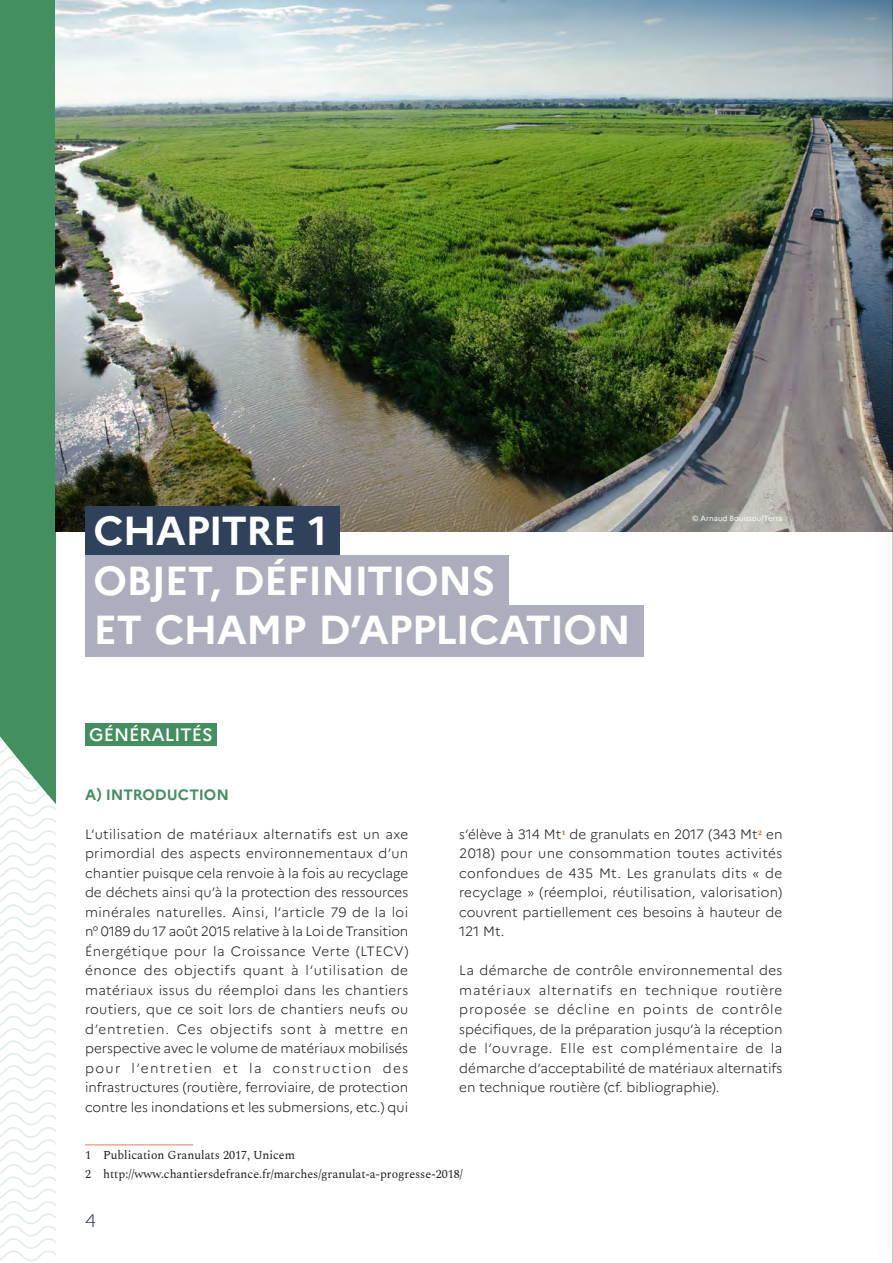
<style>
.page{position:relative;width:893px;height:1263px;background:#fff}
.page>*{position:absolute;margin:0;border:0;box-sizing:border-box;transform-origin:0 0}
.TITRE_SOUS_PARTIE_li{font:700 40.5px "Marianne";letter-spacing:-.02em;color:#fff}
.TITRE_SOUS-PARTIE_li{font:700 40.5px "Marianne";letter-spacing:-.02em;color:#fff}
.INTERTITRE_1_N1{font:500 18px "Marianne";color:#fff}
.t1{font:100 18px "Marianne";color:#30415b}
.t2{font:700 15px "Marianne";color:#438f60}
.TEXTE_courant{font:300 13.5px/19.5px "Marianne";color:#1d1d1b;text-align:justify}
.note_de_bas_de_page{font:12px "Spectral";color:#1d1d1b}
.t3{font:7.5px "Marianne";color:#fff}
</style>
<div class="page">
<svg style="left:0;top:0;width:55px;height:1262px"></svg>
<img style="left:55px;top:0;width:814px;height:531px">
<div style="left:85px;top:723px;width:132px;height:23px;background:#438f60"></div>
<hr style="left:85px;top:1144px;width:108px;height:1px;background:#ef7859">
<div style="left:85px;top:506px;width:255px;height:51px;background:#30415b"></div>
<div style="left:85px;top:556px;width:423px;height:51px;background:#acaebd"></div>
<div style="left:85px;top:605px;width:559px;height:51px;background:#acaebd"></div>
<div style="left:869px;top:0;width:24px;height:1263px;background:#1d1d1b;opacity:.35"></div>
<hr style="left:892px;top:0;width:1px;height:1263px;background:#c7c7c6">
<p class="TITRE_SOUS-PARTIE_li" style="left:94px;top:506px;width:235px">CHAPITRE 1</p>
<p class="TITRE_SOUS_PARTIE_li" style="left:94px;top:555px;width:403px">OBJET, DÉFINITIONS</p>
<p class="TITRE_SOUS_PARTIE_li" style="left:94px;top:605px;width:539px">ET CHAMP D’APPLICATION</p>
<p class="INTERTITRE_1_N1" style="left:89px;top:724px;width:125px">GÉNÉRALITÉS</p>
<p class="t2" style="left:85px;top:785px;width:145px">A) INTRODUCTION</p>
<p class="t3" style="left:692px;top:513px;width:92px">© Arnaud Bouissou/Terra</p>
<p class="TEXTE_courant" style="left:85px;top:824px;width:325px">L’utilisation de matériaux alternatifs est un axe primordial des aspects environnementaux d’un chantier puisque cela renvoie à la fois au recyclage de déchets ainsi qu’à la protection des ressources minérales naturelles. Ainsi, l’article 79 de la loi n° 0189 du 17 août 2015 relative à la Loi de Transition Énergétique pour la Croissance Verte (LTECV) énonce des objectifs quant à l’utilisation de matériaux issus du réemploi dans les chantiers routiers, que ce soit lors de chantiers neufs ou d’entretien. Ces objectifs sont à mettre en perspective avec le volume de matériaux mobilisés pour l’entretien et la construction des infrastructures (routière, ferroviaire, de protection contre les inondations et les submersions, etc.) qui</p>
<p class="TEXTE_courant" style="left:459px;top:824px;width:325px">s’élève à 314 Mt<sup>1</sup> de granulats en 2017 (343 Mt<sup>2</sup> en 2018) pour une consommation toutes activités confondues de 435 Mt. Les granulats dits « de recyclage » (réemploi, réutilisation, valorisation) couvrent partiellement ces besoins à hauteur de 121 Mt.</p>
<p class="TEXTE_courant" style="left:459px;top:960px;width:325px">La démarche de contrôle environnemental des matériaux alternatifs en technique routière proposée se décline en points de contrôle spécifiques, de la préparation jusqu’à la réception de l’ouvrage. Elle est complémentaire de la démarche d’acceptabilité de matériaux alternatifs en technique routière (cf. bibliographie).</p>
<p class="note_de_bas_de_page" style="left:85px;top:1146px;width:212px">1 Publication Granulats 2017, Unicem</p>
<p class="note_de_bas_de_page" style="left:85px;top:1165px;width:379px">2 http://www.chantiersdefrance.fr/marches/granulat-a-progresse-2018/</p>
<p class="t1" style="left:85px;top:1210px;width:12px">4</p>
</div>
